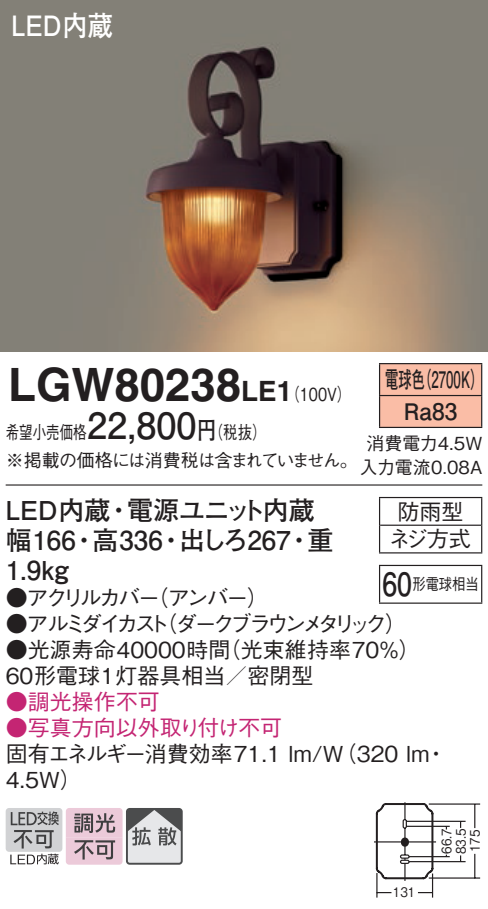
<style>
.page{position:relative;width:488px;height:909px;background:#fff}
.page>*{position:absolute;margin:0;border:0;box-sizing:border-box;transform-origin:0 0}
.t1{font:700 46px "Helvetica LT Std";color:#231f20}
.t2{font:700 36px "Futo Go B101 Pro";color:#231f20}
.t3{font:700 32px "Futo Go B101 Pro";color:#231f20;scale:.83 1}
.t4{font:700 28px "Futo Go B101 Pro";color:#fff;scale:.9 1}
.t5{font:700 28px "Helvetica LT Std";color:#231f20}
.t6{font:700 26px/30px "Futo Go B101 Pro";color:#231f20}
.t7{font:700 26px "Futo Go B101 Pro";letter-spacing:-.05em;color:#231f20}
.t8{font:700 22.8px/32px "Futo Go B101 Pro";color:#231f20;scale:.58 1}
.t9{font:500 22px/26px "Gothic BBB Pro";color:#231f20}
.t10{font:500 22px/26px "Gothic BBB Pro";letter-spacing:-.195em;color:#231f20}
.t11{font:500 22px "Gothic BBB Pro";color:#c42573}
.t12{font:500 18px/28px "Gothic BBB Pro";letter-spacing:-.04em;color:#231f20;scale:.75 1}
.t13{font:500 18px/24px "Gothic BBB Pro";color:#231f20;text-align:center}
.t14{font:500 18px "Gothic BBB Pro";color:#231f20;scale:.8 1}
.t15{font:500 16px "Gothic BBB Pro";color:#231f20;scale:.83 1}
.t16{font:500 13.2px "Gothic BBB Pro";color:#231f20;scale:.9 1}
.s1{font-family:"Futo Go B101 Pro";font-weight:700;font-size:24px}
.s2{font-family:"Helvetica LT Std";font-weight:700;font-size:28px}
</style>
<div class="page">
<img style="left:0;top:0;width:488px;height:351px">
<div style="left:380px;top:364px;width:101px;height:62px;background:#fabda6"></div>
<hr style="left:379px;top:363px;width:103px;height:1px;background:#231f20">
<hr style="left:379px;top:364px;width:1px;height:31px;background:#231f20">
<hr style="left:481px;top:364px;width:1px;height:31px;background:#231f20">
<hr style="left:379px;top:395px;width:103px;height:1px;background:#231f20">
<hr style="left:379px;top:396px;width:1px;height:31px;background:#231f20">
<hr style="left:481px;top:396px;width:1px;height:31px;background:#231f20">
<hr style="left:379px;top:426px;width:103px;height:2px;background:#231f20">
<hr style="left:6px;top:484px;width:476px;height:1px;background:#231f20">
<svg style="left:379px;top:498px;width:1px;height:54px"></svg>
<hr style="left:379px;top:497px;width:103px;height:1px;background:#231f20">
<hr style="left:380px;top:524px;width:101px;height:2px;background:#231f20">
<svg style="left:481px;top:498px;width:1px;height:54px"></svg>
<hr style="left:379px;top:552px;width:103px;height:1px;background:#231f20">
<hr style="left:379px;top:566px;width:1px;height:36px;background:#231f20">
<hr style="left:379px;top:564px;width:103px;height:2px;background:#231f20">
<hr style="left:481px;top:566px;width:1px;height:36px;background:#231f20">
<hr style="left:379px;top:602px;width:103px;height:1px;background:#231f20">
<hr style="left:406px;top:820px;width:59px;height:2px;background:#231f20">
<hr style="left:406px;top:825px;width:43px;height:2px;background:#231f20">
<hr style="left:409px;top:855px;width:40px;height:2px;background:#231f20">
<hr style="left:409px;top:860px;width:56px;height:2px;background:#231f20">
<svg style="left:374px;top:802px;width:60px;height:95px"></svg>
<hr style="left:374px;top:841px;width:62px;height:1px;background:#231f20">
<hr style="left:428px;top:803px;width:52px;height:1px;background:#231f20">
<hr style="left:428px;top:877px;width:52px;height:1px;background:#231f20">
<svg style="left:474px;top:804px;width:1px;height:24px"></svg>
<svg style="left:474px;top:853px;width:1px;height:24px"></svg>
<div style="left:6px;top:808px;width:56px;height:43px;background:#d1d2d4;border-radius:3px"></div>
<svg style="left:10px;top:811px;width:49px;height:53px"></svg>
<svg style="left:66px;top:808px;width:114px;height:56px;background:#c1b3bb"></svg>
<div style="left:126px;top:808px;width:57px;height:56px;border:2px solid #4b4c4d;border-radius:3px"></div>
<p class="t4" style="left:11px;top:3px;width:114px">LED内蔵</p>
<h1 class="t1" style="left:8px;top:357px;width:234px">LGW80238</h1>
<p class="t14" style="left:197px;top:417px;width:88px">（<span class="s1">円</span>税抜(</p>
<p class="t5" style="left:241px;top:374px;width:37px">LE</p>
<p class="t14" style="left:276px;top:380px;width:95px">（<span class="s2">1</span> 100 (V</p>
<h2 class="t2" style="left:87px;top:396px;width:111px">22,800</h2>
<p class="t12" style="left:6px;top:416px;width:471px">希望小売価格<br>※掲載の価格には消費税は含まれていません。</p>
<p class="t8" style="left:418px;top:360px;width:115px">（2700 (K</p>
<p class="t8" style="left:403px;top:360px;width:94px;text-indent:-19px">電球色<br>Ra83</p>
<p class="t13" style="left:359px;top:428px;width:124px">消費電力4.5W入力電流0.08A</p>
<p class="t6" style="left:6px;top:491px;width:106px">LED内蔵</p>
<p class="t7" style="left:127px;top:489px;width:189px">電源ユニット内蔵</p>
<p class="t9" style="left:389px;top:495px;width:83px;line-height:27.6px;text-align:center">防雨型ネジ方式</p>
<p class="t6" style="left:106px;top:491px;width:27px">・</p>
<p class="t6" style="left:307px;top:521px;width:27px">重</p>
<p class="t6" style="left:6px;top:521px;width:72px">幅166<br>1.9kg</p>
<p class="t6" style="left:92px;top:521px;width:72px">高336</p>
<p class="t6" style="left:179px;top:521px;width:113px">出しろ267</p>
<p class="t6" style="left:71px;top:521px;width:27px">・</p>
<p class="t6" style="left:158px;top:521px;width:27px">・</p>
<p class="t6" style="left:286px;top:521px;width:27px">・</p>
<h3 class="t3" style="left:382px;top:558px;width:37px">60</h3>
<p class="t15" style="left:412px;top:571px;width:81px">形電球相当</p>
<p class="t9" style="left:147px;top:582px;width:123px">（アンバー(</p>
<p class="t10" style="left:155px;top:582px;width:253px;text-indent:-150px">●アクリルカバー<br>（ダークブラウンメタリック(</p>
<p class="t10" style="left:6px;top:608px;width:165px">●アルミダイカスト</p>
<p class="t9" style="left:219px;top:634px;width:203px">（光束維持率70％(</p>
<p class="t9" style="left:6px;top:634px;width:309px">●光源寿命40000時間<br>60形電球1灯器具相当／密閉型</p>
<p class="t11" style="left:6px;top:684px;width:156px">●調光操作不可</p>
<p class="t11" style="left:6px;top:710px;width:278px">●写真方向以外取り付け不可</p>
<p class="t9" style="left:6px;top:738px;width:425px">固有エネルギー消費効率71.1 lm （W/ 320 lm<br>4.5W(</p>
<p class="t9" style="left:425px;top:738px;width:23px">・</p>
<p class="t16" style="left:393px;top:881px;width:26px">131</p>
<p class="t16" style="left:436px;top:853px;width:30px;rotate:-90deg">66.7</p>
<p class="t16" style="left:450px;top:854px;width:30px;rotate:-90deg">83.5</p>
<p class="t16" style="left:464px;top:852px;width:26px;rotate:-90deg">175</p>
</div>
